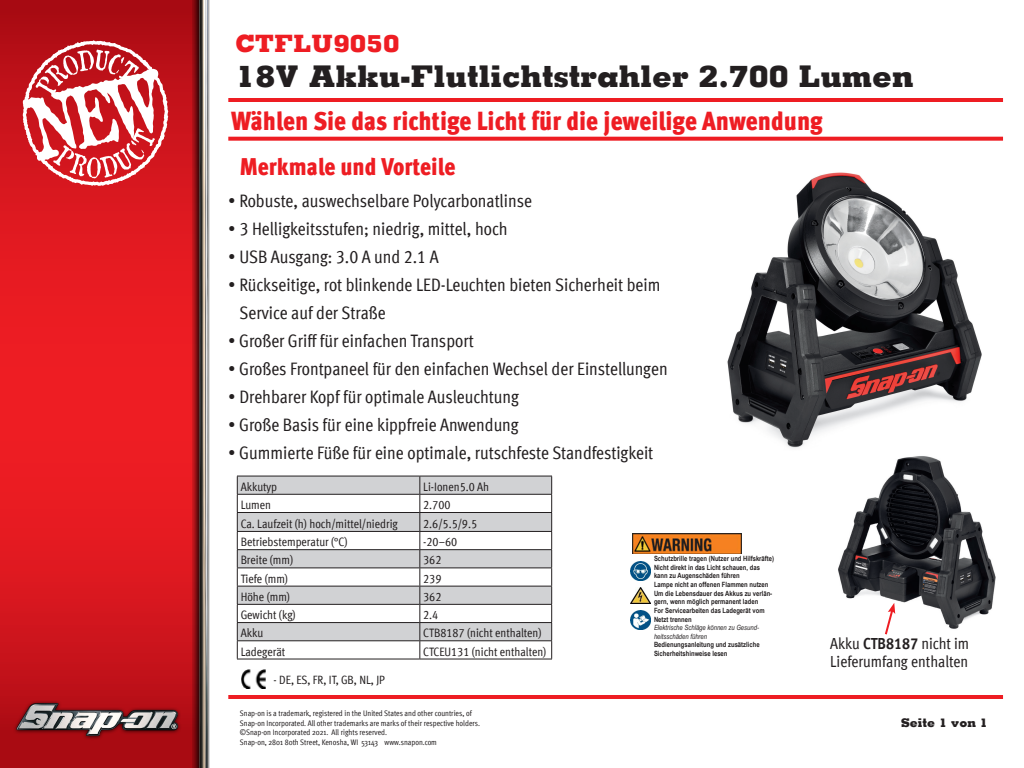
<style>
.page{position:relative;width:1024px;height:768px;background:#fff}
.page>*{position:absolute;margin:0;border:0;box-sizing:border-box;transform-origin:0 0}
.t1{font:800 30px "Memphis LT";color:#231f20}
.t2{font:26px "Meta Cond Black LF";color:#ee1d23}
.t3{font:24px "Meta Cond Black LF";color:#ee1d23}
.t4{font:800 24px "Memphis LT";color:#ee1d23}
.t5{font:18px/28px "Meta Cond Book LF";color:#231f20}
.t6{font:16px/18px "Meta Cond Book LF";color:#231f20}
.t7{font:12.1px "Meta Cond Book LF";color:#231f20}
.t8{font:12px "Meta Cond Book LF";color:#231f20}
.t9{font:800 12px "Memphis LT";color:#231f20}
.t10{font:8px/9.6px "Meta Cond";color:#231f20}
.t11{font:700 7.2px/8.6px "Arial Narrow";color:#231f20}
.t12{font:italic 7.2px/8.6px "Arial Narrow";color:#231f20}
.s1{font-family:"Meta Cond Bold LF"}
</style>
<div class="page">
<svg style="left:0;top:0;width:192px;height:643px;background:#de191f"></svg>
<svg style="left:21px;top:39px;width:149px;height:149px"></svg>
<img style="left:0;top:643px;width:192px;height:125px">
<svg style="left:192px;top:0;width:2px;height:768px;background:#b31218"></svg>
<img style="left:194px;top:0;width:16px;height:768px">
<hr style="left:228px;top:695px;width:775px;height:4px;background:#ee1d23">
<svg style="left:228px;top:137px;width:775px;height:4px;background:#ef2e34"></svg>
<hr style="left:228px;top:98px;width:775px;height:4px;background:#ee1d23">
<img style="left:727px;top:172px;width:255px;height:276px">
<img style="left:241px;top:669px;width:24px;height:19px">
<img style="left:633px;top:534px;width:109px;height:20px">
<img style="left:631px;top:561px;width:19px;height:20px">
<img style="left:631px;top:587px;width:19px;height:17px">
<img style="left:631px;top:610px;width:19px;height:20px">
<svg style="left:238px;top:477px;width:313px;height:163px;fill:#d1d2d4"></svg>
<hr style="left:237px;top:476px;width:183px;height:1px;background:#231f20">
<hr style="left:420px;top:476px;width:132px;height:1px;background:#231f20">
<hr style="left:237px;top:494px;width:183px;height:1px;background:#231f20">
<hr style="left:420px;top:494px;width:132px;height:1px;background:#231f20">
<hr style="left:237px;top:512px;width:183px;height:1px;background:#231f20">
<hr style="left:420px;top:512px;width:132px;height:1px;background:#231f20">
<hr style="left:237px;top:531px;width:183px;height:1px;background:#231f20">
<hr style="left:420px;top:531px;width:132px;height:1px;background:#231f20">
<hr style="left:237px;top:549px;width:183px;height:1px;background:#231f20">
<hr style="left:420px;top:549px;width:132px;height:1px;background:#231f20">
<hr style="left:237px;top:568px;width:183px;height:1px;background:#231f20">
<hr style="left:420px;top:568px;width:132px;height:1px;background:#231f20">
<hr style="left:237px;top:586px;width:183px;height:1px;background:#231f20">
<hr style="left:420px;top:586px;width:132px;height:1px;background:#231f20">
<hr style="left:237px;top:604px;width:183px;height:1px;background:#231f20">
<hr style="left:420px;top:604px;width:132px;height:1px;background:#231f20">
<hr style="left:237px;top:622px;width:183px;height:1px;background:#231f20">
<hr style="left:420px;top:622px;width:132px;height:1px;background:#231f20">
<hr style="left:237px;top:640px;width:183px;height:1px;background:#231f20">
<svg style="left:237px;top:476px;width:1px;height:183px"></svg>
<hr style="left:420px;top:640px;width:132px;height:1px;background:#231f20">
<svg style="left:420px;top:476px;width:1px;height:183px"></svg>
<svg style="left:551px;top:476px;width:1px;height:183px"></svg>
<hr style="left:237px;top:659px;width:183px;height:1px;background:#231f20">
<hr style="left:420px;top:659px;width:132px;height:1px;background:#231f20">
<img style="left:838px;top:456px;width:157px;height:173px">
<svg style="left:883px;top:603px;width:12px;height:32px"></svg>
<p class="t4" style="left:235px;top:28px;width:166px">CTFLU9050</p>
<p class="t1" style="left:235px;top:57px;width:680px">18V Akku-Flutlichtstrahler 2.700 Lumen</p>
<p class="t2" style="left:231px;top:105px;width:593px">Wählen Sie das richtige Licht für die jeweilige Anwendung</p>
<p class="t3" style="left:240px;top:152px;width:217px">Merkmale und Vorteile</p>
<p class="t5" style="left:228px;top:187px;width:305px">• Robuste, auswechselbare Polycarbonatlinse</p>
<p class="t5" style="left:228px;top:215px;width:281px">• 3 Helligkeitsstufen; niedrig, mittel, hoch</p>
<p class="t5" style="left:228px;top:243px;width:212px">• USB Ausgang: 3.0 A und 2.1 A</p>
<p class="t5" style="left:239px;top:271px;width:423px;text-indent:-11px">• Rückseitige, rot blinkende LED-Leuchten bieten Sicherheit beim<br>Service auf der Straße</p>
<p class="t5" style="left:228px;top:327px;width:247px">• Großer Griff für einfachen Transport</p>
<p class="t5" style="left:228px;top:355px;width:441px">• Großes Frontpaneel für den einfachen Wechsel der Einstellungen</p>
<p class="t5" style="left:228px;top:383px;width:292px">• Drehbarer Kopf für optimale Ausleuchtung</p>
<p class="t5" style="left:228px;top:411px;width:292px">• Große Basis für eine kippfreie Anwendung</p>
<p class="t5" style="left:228px;top:439px;width:427px">• Gummierte Füße für eine optimale, rutschfeste Standfestigkeit</p>
<p class="t7" style="left:241px;top:480px;width:38px">Akkutyp</p>
<p class="t7" style="left:423px;top:480px;width:67px">Li-Ionen5.0 Ah</p>
<p class="t7" style="left:241px;top:498px;width:32px">Lumen</p>
<p class="t7" style="left:423px;top:498px;width:29px">2.700</p>
<p class="t7" style="left:241px;top:517px;width:159px">Ca. Laufzeit (h) hoch/mittel/niedrig</p>
<p class="t7" style="left:423px;top:517px;width:55px">2.6/5.5/9.5</p>
<p class="t7" style="left:241px;top:535px;width:108px">Betriebstemperatur (°C)</p>
<p class="t7" style="left:423px;top:535px;width:36px">-20–60</p>
<p class="t7" style="left:241px;top:553px;width:54px">Breite (mm)</p>
<p class="t7" style="left:423px;top:553px;width:20px">362</p>
<p class="t7" style="left:241px;top:572px;width:49px">Tiefe (mm)</p>
<p class="t7" style="left:423px;top:572px;width:20px">239</p>
<p class="t7" style="left:241px;top:590px;width:51px">Höhe (mm)</p>
<p class="t7" style="left:423px;top:590px;width:20px">362</p>
<p class="t7" style="left:241px;top:608px;width:57px">Gewicht (kg)</p>
<p class="t7" style="left:423px;top:608px;width:17px">2.4</p>
<p class="t7" style="left:241px;top:626px;width:24px">Akku</p>
<p class="t7" style="left:423px;top:626px;width:120px">CTB8187 (nicht enthalten)</p>
<p class="t7" style="left:241px;top:644px;width:46px">Ladegerät</p>
<p class="t7" style="left:423px;top:644px;width:125px">CTCEU131 (nicht enthalten)</p>
<p class="t6" style="left:830px;top:634px;width:141px">Akku <span class="s1">CTB8187</span> nicht im<br>Lieferumfang enthalten</p>
<p class="t11" style="left:654px;top:554px;width:122px">Schutzbrille tragen (Nutzer und Hilfskräfte)<br>Nicht direkt in das Licht schauen, das kann zu Augenschäden führen</p>
<p class="t11" style="left:654px;top:580px;width:116px">Lampe nicht an offenen Flammen nutzen</p>
<p class="t11" style="left:654px;top:588px;width:120px">Um die Lebensdauer des Akkus zu verlän&shy;gern, wenn möglich permanent laden</p>
<p class="t11" style="left:654px;top:606px;width:112px">For Servicearbeiten das Ladegerät vom<br>Netzt trennen</p>
<p class="t12" style="left:654px;top:623px;width:107px">Elektrische Schläge können zu Gesund&shy;heitsschäden führen</p>
<p class="t11" style="left:654px;top:640px;width:107px">Bedienungsanleitung und zusätzliche<br>Sicherheitshinweise lesen</p>
<p class="t8" style="left:274px;top:673px;width:113px">- DE, ES, FR, IT, GB, NL, JP</p>
<p class="t10" style="left:240px;top:708px;width:242px">Snap-on is a trademark, registered in the United States and other countries, of<br>Snap-on Incorporated. All other trademarks are marks of their respective holders. ©Snap-on Incorporated 2021. All rights reserved.</p>
<p class="t10" style="left:240px;top:737px;width:199px">Snap-on, 2801 80th Street, Kenosha, WI 53143 www.snapon.com</p>
<p class="t9" style="left:901px;top:715px;width:88px">Seite 1 von 1</p>
</div>
